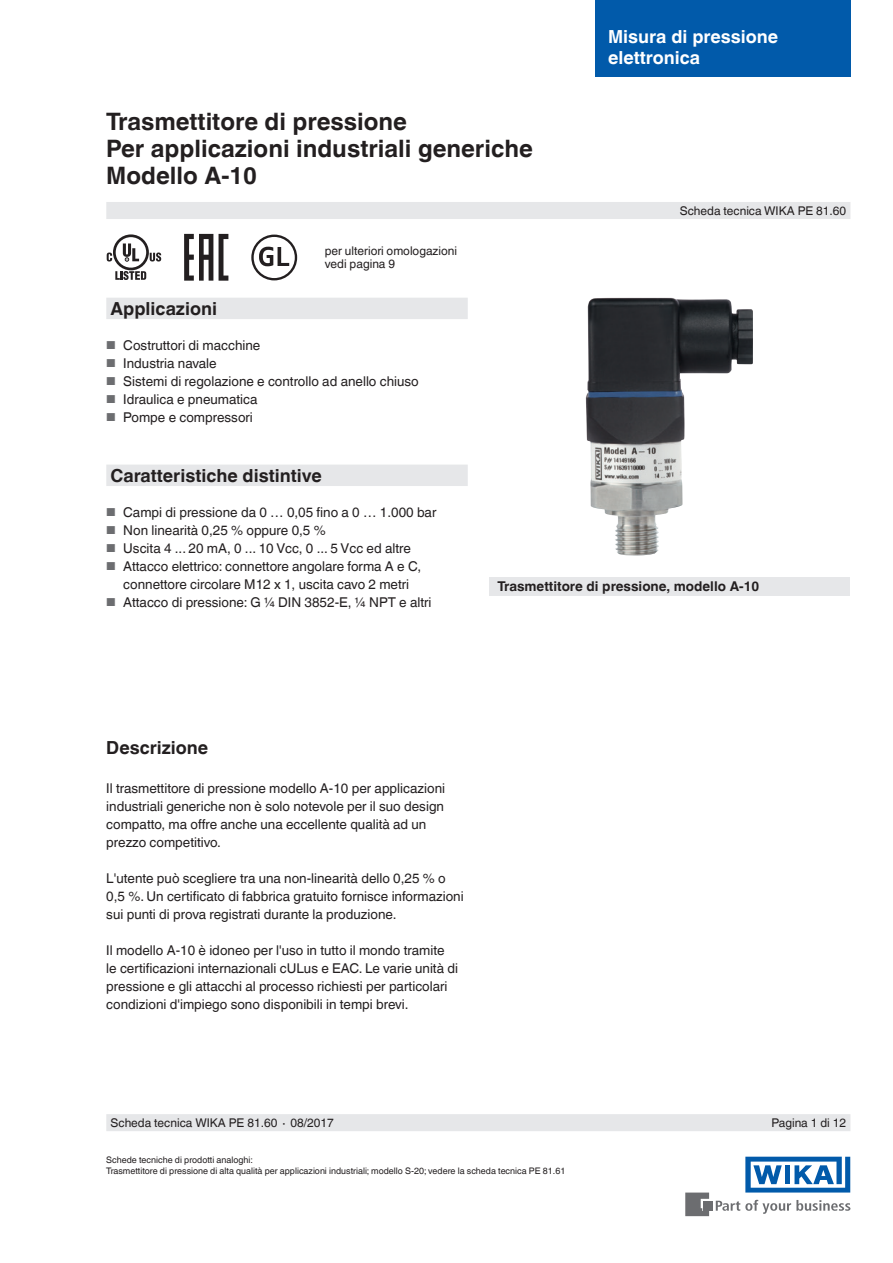
<style>
.page{position:relative;width:893px;height:1263px;background:#fff}
.page>*{position:absolute;margin:0;border:0;box-sizing:border-box;transform-origin:0 0}
.t1{font:700 24px/27px "Helvetica World";color:#231f20}
.t2{font:700 18px "Helvetica World";color:#231f20}
.t3{font:700 18px/21px "Helvetica World";color:#fff}
.t4{font:13.5px/18px "Helvetica World";color:#231f20}
.t5{font:700 13.5px "Helvetica World";color:#231f20}
.t6{font:12px/13.5px "Helvetica World";color:#231f20}
.t7{font:9px/10.5px "Helvetica World";color:#231f20}
.s1{font-size:11.55px;color:#6c6d70}
</style>
<div class="page">
<svg style="left:716px;top:1200px;width:134px;height:14px"></svg>
<div style="left:703px;top:1201px;width:9px;height:9px;background:#6c6d70"></div>
<svg style="left:685px;top:1192px;width:24px;height:24px"></svg>
<svg style="left:745px;top:1157px;width:105px;height:35px"></svg>
<div style="left:595px;top:0;width:255px;height:77px;background:#015aaa"></div>
<div style="left:106px;top:202px;width:744px;height:17px;background:#e6e7e9"></div>
<div style="left:106px;top:1114px;width:744px;height:17px;background:#e6e7e9"></div>
<svg style="left:106px;top:298px;width:362px;height:188px"></svg>
<div style="left:489px;top:577px;width:361px;height:19px;background:#e6e7e9"></div>
<img style="left:586px;top:298px;width:167px;height:258px">
<svg style="left:219px;top:234px;width:9px;height:47px"></svg>
<svg style="left:184px;top:234px;width:29px;height:47px"></svg>
<svg style="left:115px;top:271px;width:31px;height:9px"></svg>
<svg style="left:150px;top:252px;width:11px;height:9px"></svg>
<div style="left:113px;top:234px;width:36px;height:36px;border:3px solid #231f20;border-radius:50%"></div>
<svg style="left:123px;top:243px;width:16px;height:18px"></svg>
<svg style="left:107px;top:253px;width:5px;height:8px"></svg>
<div style="left:251px;top:235px;width:46px;height:45px;border:2px solid #231f20;border-radius:50%"></div>
<svg style="left:259px;top:247px;width:30px;height:19px"></svg>
<h1 class="t1" style="left:106px;top:108px;width:428px">Trasmettitore di pressione<br>Per applicazioni industriali generiche<br>Modello A-10</h1>
<p class="t6" style="left:325px;top:244px;width:134px">per ulteriori omologazioni vedi pagina 9</p>
<h2 class="t2" style="left:111px;top:298px;width:108px">Applicazioni</h2>
<p class="t4" style="left:106px;top:336px;width:156px"><span class="s1">■</span> Costruttori di macchine</p>
<p class="t4" style="left:106px;top:354px;width:112px"><span class="s1">■</span> Industria navale</p>
<p class="t4" style="left:106px;top:372px;width:314px"><span class="s1">■</span> Sistemi di regolazione e controllo ad anello chiuso</p>
<p class="t4" style="left:106px;top:390px;width:153px"><span class="s1">■</span> Idraulica e pneumatica</p>
<p class="t4" style="left:106px;top:408px;width:148px"><span class="s1">■</span> Pompe e compressori</p>
<h2 class="t3" style="left:608px;top:26px;width:172px">Misura di pressione elettronica</h2>
<p class="t6" style="left:680px;top:204px;width:168px">Scheda tecnica WIKA PE 81.60</p>
<h2 class="t2" style="left:111px;top:465px;width:213px">Caratteristiche distintive</h2>
<p class="t4" style="left:106px;top:503px;width:332px"><span class="s1">■</span> Campi di pressione da 0 … 0,05 fino a 0 … 1.000 bar</p>
<p class="t4" style="left:106px;top:521px;width:221px"><span class="s1">■</span> Non linearità 0,25 % oppure 0,5 %</p>
<p class="t4" style="left:106px;top:539px;width:306px"><span class="s1">■</span> Uscita 4 ... 20 mA, 0 ... 10 Vcc, 0 ... 5 Vcc ed altre</p>
<p class="t4" style="left:106px;top:557px;width:316px;text-align:center"><span class="s1">■</span> Attacco elettrico: connettore angolare forma A e C, connettore circolare M12 x 1, uscita cavo 2 metri</p>
<p class="t4" style="left:106px;top:593px;width:327px"><span class="s1">■</span> Attacco di pressione: G ¼ DIN 3852-E, ¼ NPT e altri</p>
<p class="t5" style="left:497px;top:578px;width:263px">Trasmettitore di pressione, modello A-10</p>
<h2 class="t2" style="left:106px;top:737px;width:103px">Descrizione</h2>
<p class="t4" style="left:106px;top:779px;width:340px">Il trasmettitore di pressione modello A-10 per applicazioni industriali generiche non è solo notevole per il suo design compatto, ma offre anche una eccellente qualità ad un prezzo competitivo.</p>
<p class="t4" style="left:106px;top:869px;width:359px">L'utente può scegliere tra una non-linearità dello 0,25 % o<br>0,5 %. Un certificato di fabbrica gratuito fornisce informazioni sui punti di prova registrati durante la produzione.</p>
<p class="t4" style="left:106px;top:941px;width:353px">Il modello A-10 è idoneo per l'uso in tutto il mondo tramite le certificazioni internazionali cULus e EAC. Le varie unità di pressione e gli attacchi al processo richiesti per particolari condizioni d'impiego sono disponibili in tempi brevi.</p>
<p class="t6" style="left:111px;top:1116px;width:225px">Scheda tecnica WIKA PE 81.60 ∙ 08/2017</p>
<p class="t6" style="left:771px;top:1116px;width:76px">Pagina 1 di 12</p>
<p class="t7" style="left:106px;top:1155px;width:461px">Schede tecniche di prodotti analoghi:<br>Trasmettitore di pressione di alta qualità per applicazioni industriali; modello S-20; vedere la scheda tecnica PE 81.61</p>
</div>
